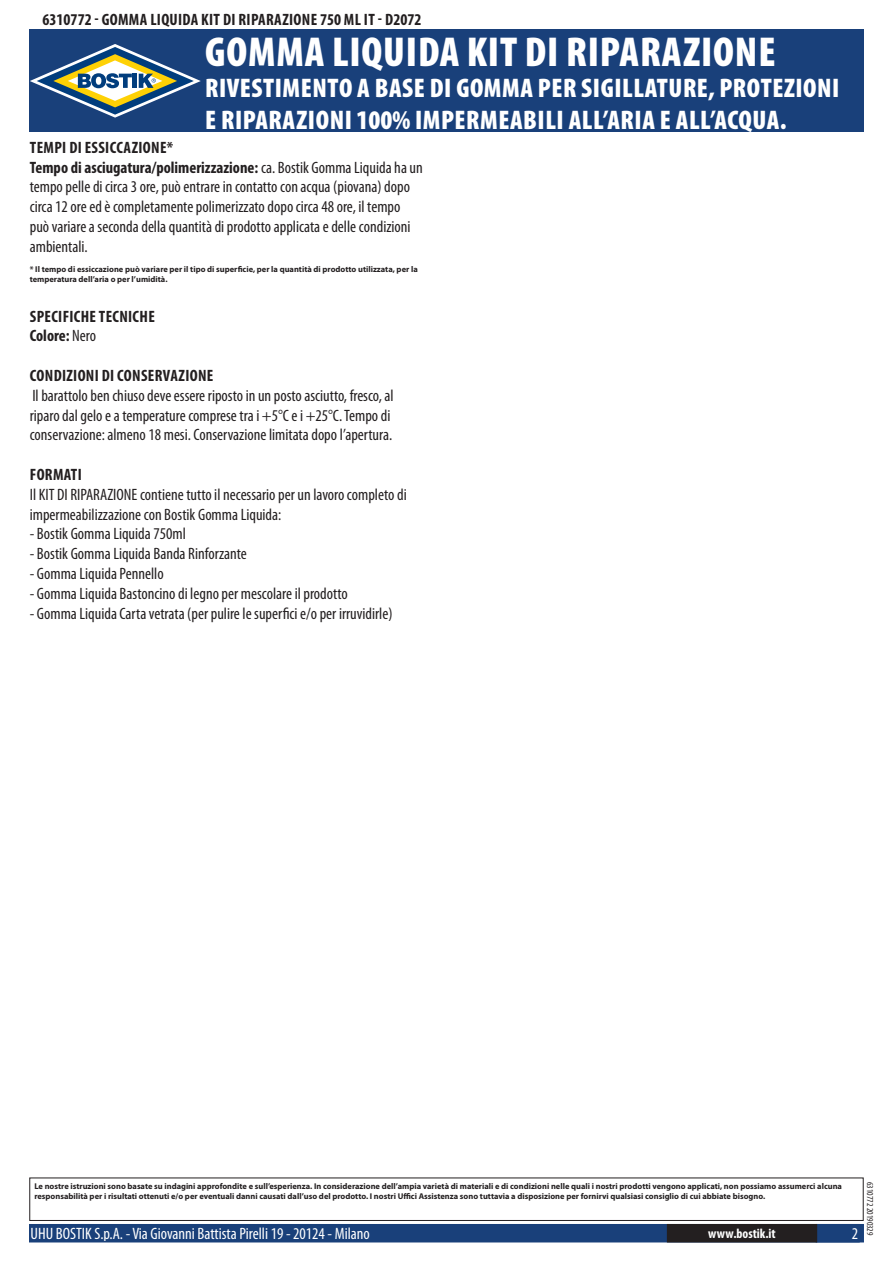
<style>
.page{position:relative;width:893px;height:1263px;background:#fff}
.page>*{position:absolute;margin:0;border:0;box-sizing:border-box;transform-origin:0 0}
.t1{font:900 condensed 42px "Myriad Pro";letter-spacing:.02em;color:#fff}
.t2{font:900 condensed 27px/32.4px "Myriad Pro";letter-spacing:.02em;color:#fff}
.t3{font:condensed 16.5px/19.8px "Myriad Pro";color:#231f20}
.t4{font:700 condensed 16.5px "Myriad Pro";letter-spacing:.02em;color:#231f20}
.t5{font:condensed 16.5px "Myriad Pro";color:#fff}
.t6{font:700 condensed 13.5px "Myriad Pro";letter-spacing:.015em;color:#fff}
.t7{font:condensed 9px "Myriad Pro";color:#231f20}
.t8{font:700 8.4px/10.1px "Myriad Pro";color:#231f20}
.s1{font-weight:700}
.s2{font-weight:400}
</style>
<div class="page">
<div style="left:30px;top:1225px;width:833px;height:17px;background:#19407a"></div>
<div style="left:29px;top:1224px;width:835px;height:18px;border:2px solid #19407a"></div>
<div style="left:816px;top:1224px;width:44px;height:18px;border:2px solid #19407a"></div>
<div style="left:668px;top:1225px;width:148px;height:17px;background:#231f20"></div>
<div style="left:667px;top:1224px;width:150px;height:18px;border:2px solid #231f20"></div>
<div style="left:29px;top:1177px;width:835px;height:44px;border:1px solid #231f20"></div>
<div style="left:30px;top:30px;width:834px;height:102px;background:#19407a"></div>
<svg style="left:30px;top:44px;width:171px;height:74px"></svg>
<p class="t4" style="left:43px;top:9px;width:380px">6310772 - GOMMA LIQUIDA KIT DI RIPARAZIONE 750 ML IT - D2072</p>
<h1 class="t1" style="left:205px;top:25px;width:477px">GOMMA LIQUIDA KIT DI RIPARAZIONE</h1>
<h2 class="t2" style="left:205px;top:71px;width:636px">RIVESTIMENTO A BASE DI GOMMA PER SIGILLATURE, PROTEZIONI<br>E RIPARAZIONI 100% IMPERMEABILI ALL’ARIA E ALL’ACQUA.</h2>
<p class="t3" style="left:30px;top:137px;width:395px"><span class="s1">TEMPI DI ESSICCAZIONE*<br>TEMPO DI ASCIUGATURA/POLIMERIZZAZIONE:</span> ca. Bostik Gomma Liquida ha un tempo pelle di circa 3 ore, può entrare in contatto con acqua (piovana) dopo circa 12 ore ed è completamente polimerizzato dopo circa 48 ore, il tempo può variare a seconda della quantità di prodotto applicata e delle condizioni ambientali.</p>
<p class="t8" style="left:30px;top:264px;width:389px">* Il tempo di essiccazione può variare per il tipo di superficie, per la quantità di prodotto utilizzata, per la temperatura dell’aria o per l’umidità.</p>
<p class="t4" style="left:30px;top:306px;width:8px">SPEC</p>
<p class="t4" style="left:58px;top:306px;width:49px">IFICHE TECN</p>
<p class="t4" style="left:128px;top:306px;width:27px">ICHE</p>
<p class="t4" style="left:30px;top:326px;width:68px">COLORE: <span class="s2">Nero</span></p>
<p class="t4" style="left:30px;top:365px;width:177px">CONDIZIONI DI CONSERVAZIONE</p>
<p class="t3" style="left:30px;top:385px;width:365px">Il barattolo ben chiuso deve essere riposto in un posto asciutto, fresco, al riparo dal gelo e a temperature comprese tra i +5°C e i +25°C. Tempo di conservazione: almeno 18 mesi. Conservazione limitata dopo l’apertura.</p>
<p class="t4" style="left:30px;top:464px;width:53px">FORMATI</p>
<p class="t3" style="left:30px;top:484px;width:378px">Il KIT DI RIPARAZIONE contiene tutto il necessario per un lavoro completo di impermeabilizzazione con Bostik Gomma Liquida:</p>
<p class="t3" style="left:30px;top:524px;width:158px">- Bostik Gomma Liquida 750ml</p>
<p class="t3" style="left:30px;top:544px;width:219px">- Bostik Gomma Liquida Banda Rinforzante</p>
<p class="t3" style="left:30px;top:563px;width:136px">- Gomma Liquida Pennello</p>
<p class="t3" style="left:30px;top:583px;width:319px">- Gomma Liquida Bastoncino di legno per mescolare il prodotto</p>
<p class="t3" style="left:30px;top:603px;width:364px">- Gomma Liquida Carta vetrata (per pulire le superfici e/o per irruvidirle)</p>
<p class="t8" style="left:34px;top:1181px;width:809px">Le nostre istruzioni sono basate su indagini approfondite e sull’esperienza. In considerazione dell’ampia varietà di materiali e di condizioni nelle quali i nostri prodotti vengono applicati, non possiamo assumerci alcuna responsabilità per i risultati ottenuti e/o per eventuali danni causati dall’uso del prodotto. I nostri Uffici Assistenza sono tuttavia a disposizione per fornirvi qualsiasi consiglio di cui abbiate bisogno.</p>
<p class="t5" style="left:31px;top:1224px;width:341px">UHU BOSTIK S.p.A. - Via Giovanni Battista Pirelli 19 - 20124 - Milano</p>
<p class="t6" style="left:708px;top:1225px;width:69px">WWW.BOSTIK.IT</p>
<p class="t5" style="left:852px;top:1224px;width:8px">2</p>
<p class="t7" style="left:875px;top:1182px;width:55px;rotate:90deg">6310772 20190329</p>
</div>
